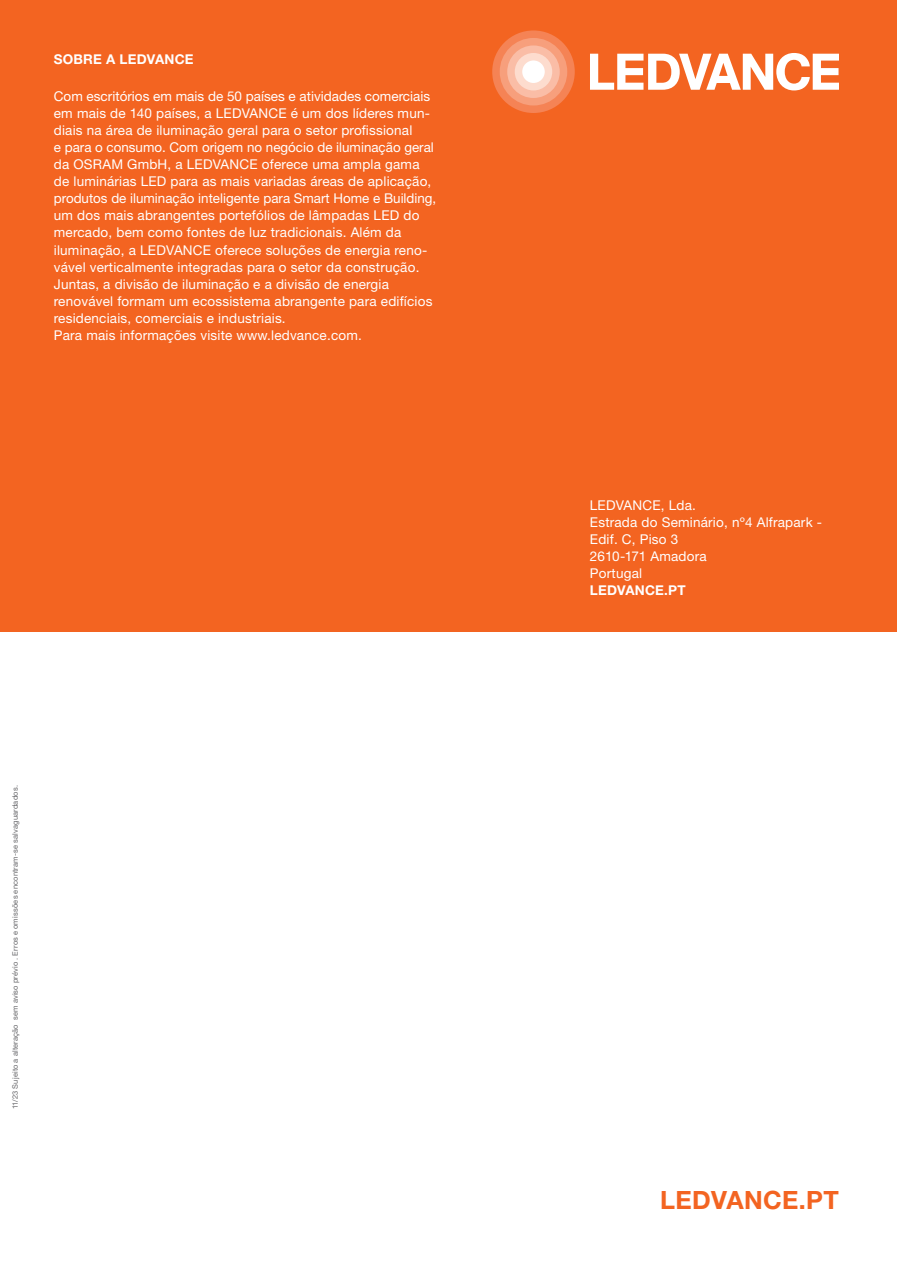
<style>
.page{position:relative;width:897px;height:1264px;background:#fff}
.page>*{position:absolute;margin:0;border:0;box-sizing:border-box;transform-origin:0 0}
.LDV_A4_URL_181001{font:700 25.2px "Helvetica Neue LT Pro";letter-spacing:.015em;color:#f36421}
.LDV_A4_Copy_9pt__4mm__210415{font:13.5px/17px "Helvetica Neue LT Pro";letter-spacing:.015em;color:#fff}
.LDV_A4_Copy_Bold_9pt_210415{font:700 13.5px "Helvetica Neue LT Pro";letter-spacing:.015em;color:#fff}
.t1{font:7.5px "Helvetica Neue LT Pro";letter-spacing:.02em;color:#67676a}
</style>
<div class="page">
<div style="left:0;top:0;width:896px;height:631px;background:#f36421"></div>
<svg style="left:590px;top:53px;width:248px;height:37px"></svg>
<div style="left:492px;top:30px;width:82px;height:83px;background:#f58355;border-radius:50%"></div>
<div style="left:499px;top:38px;width:68px;height:67px;background:#f79f7c;border-radius:50%"></div>
<div style="left:507px;top:45px;width:52px;height:53px;background:#fabda6;border-radius:50%"></div>
<div style="left:514px;top:53px;width:38px;height:37px;background:#fddcce;border-radius:50%"></div>
<div style="left:522px;top:60px;width:22px;height:23px;background:#fff;border-radius:50%"></div>
<p class="LDV_A4_Copy_Bold_9pt_210415" style="left:54px;top:50px;width:141px">SOBRE A LEDVANCE</p>
<p class="LDV_A4_Copy_9pt__4mm__210415" style="left:54px;top:88px;width:384px">Com escritórios em mais de 50 países e atividades comerciais em mais de 140 países, a LEDVANCE é um dos líderes mun&shy;diais na área de iluminação geral para o setor profissional<br>e para o consumo. Com origem no negócio de iluminação geral da OSRAM GmbH, a LEDVANCE oferece uma ampla gama de luminárias LED para as mais variadas áreas de aplicação, produtos de iluminação inteligente para Smart Home e Building, um dos mais abrangentes portefólios de lâmpadas LED do mercado, bem como fontes de luz tradicionais. Além da iluminação, a LEDVANCE oferece soluções de energia reno&shy;vável verticalmente integradas para o setor da construção.<br>Juntas, a divisão de iluminação e a divisão de energia renovável formam um ecossistema abrangente para edifícios residenciais, comerciais e industriais.</p>
<p class="LDV_A4_Copy_9pt__4mm__210415" style="left:54px;top:326px;width:309px">Para mais informações visite www.ledvance.com.</p>
<p class="t1" style="left:11px;top:1109px;width:325px;rotate:-90deg">11/23 Sujeito a alteração sem aviso prévio . Erros e omissões encontram-se salvaguardados.</p>
<p class="LDV_A4_Copy_9pt__4mm__210415" style="left:590px;top:496px;width:108px">LEDVANCE, Lda.</p>
<p class="LDV_A4_Copy_9pt__4mm__210415" style="left:590px;top:513px;width:234px">Estrada do Seminário, nº4 Alfrapark -<br>Edif. C, Piso 3</p>
<p class="LDV_A4_Copy_9pt__4mm__210415" style="left:590px;top:547px;width:118px">2610-171 Amadora</p>
<p class="LDV_A4_Copy_9pt__4mm__210415" style="left:590px;top:564px;width:54px">Portugal</p>
<p class="LDV_A4_Copy_Bold_9pt_210415" style="left:590px;top:582px;width:97px">LEDVANCE.PT</p>
<p class="LDV_A4_URL_181001" style="left:660px;top:1183px;width:180px">LEDVANCE.PT</p>
</div>
